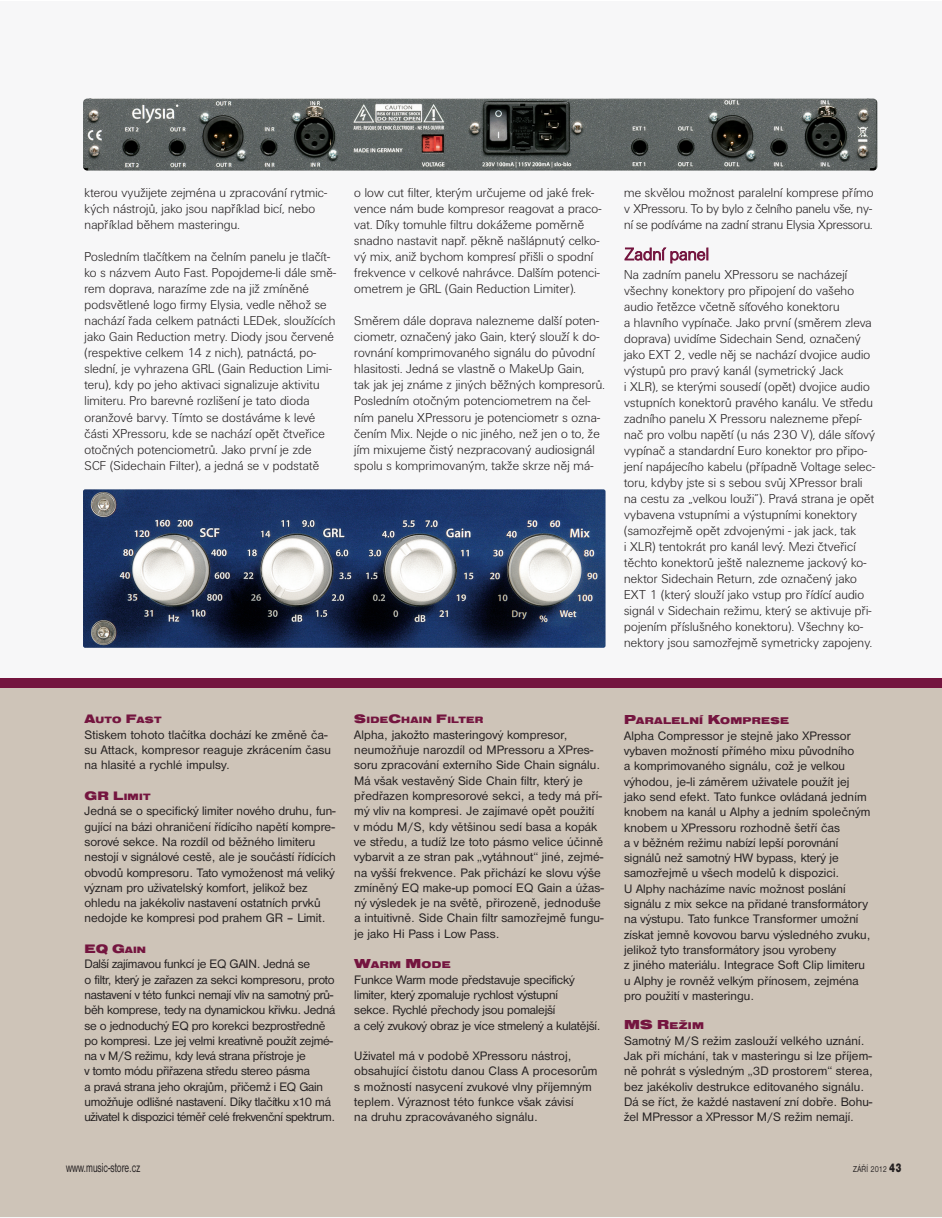
<style>
.page{position:relative;width:942px;height:1218px;background:#fff}
.page>*{position:absolute;margin:0;border:0;box-sizing:border-box;transform-origin:0 0}
.t1{font:300 18px "Unitus DCE";letter-spacing:.015em;color:#74153f}
.t2{font:13.5px "Nimbus Sans DCE";color:#231f20;scale:.67 1}
.t3{font:300 13.35px/16px "Unitus DCE";letter-spacing:.015em;color:#231f20}
.t4{font:12.75px/15.3px "Nimbus Sans DCE";letter-spacing:.005em;color:#231f20}
.t5{font:12.75px/15.3px "Nimbus Sans DCE";letter-spacing:-.02em;color:#231f20}
.t6{font:900 expanded 10.2px "Nimbus Sans DCE";letter-spacing:.025em;color:#74153f}
.t7{font:900 expanded 9.6px "Nimbus Sans DCE";letter-spacing:.025em;color:#74153f}
.t8{font:9px "Nimbus Sans DCE";letter-spacing:.03em;color:#231f20;scale:.8 1}
.s1{font-size:12.75px}
.s2{font-weight:900;font-stretch:expanded;color:#74153f}
.s3{font-weight:900;font-stretch:expanded;font-size:9.6px;color:#74153f}
.s4{font-size:13.5px}
.s5{font-weight:900;font-size:12.6px}
</style>
<div class="page">
<div style="left:0;top:1px;width:940px;height:1216px;background:#f7f7f8"></div>
<div style="left:0;top:685px;width:940px;height:532px;background:#cec4b8"></div>
<div style="left:0;top:678px;width:940px;height:9px;background:#74153f"></div>
<img style="left:83px;top:99px;width:794px;height:72px;border-radius:4px">
<img style="left:83px;top:489px;width:522px;height:159px;border-radius:2px">
<p class="t3" style="left:84px;top:184px;width:244px">kterou využijete zejména u zpracování rytmic&shy;kých nástrojů, jako jsou například bicí, nebo například během masteringu.</p>
<p class="t3" style="left:84px;top:249px;width:253px">Posledním tlačítkem na čelním panelu je tlačít&shy;ko s názvem Auto Fast. Popojdeme-li dále smě&shy;rem doprava, narazíme zde na již zmíněné podsvětlené logo firmy Elysia, vedle něhož se nachází řada celkem patnácti LEDek, sloužících jako Gain Reduction metry. Diody jsou červené (respektive celkem 14 z nich), patnáctá, po&shy;slední, je vyhrazena GRL (Gain Reduction Limi&shy;teru), kdy po jeho aktivaci signalizuje aktivitu limiteru. Pro barevné rozlišení je tato dioda oranžové barvy. Tímto se dostáváme k levé části XPressoru, kde se nachází opět čtveřice otočných potenciometrů. Jako první je zde SCF (Sidechain Filter), a jedná se v podstatě</p>
<p class="t3" style="left:354px;top:184px;width:248px">o low cut filter, kterým určujeme od jaké frek&shy;vence nám bude kompresor reagovat a praco&shy;vat. Díky tomuhle filtru dokážeme poměrně snadno nastavit např. pěkně našlápnutý celko&shy;vý mix, aniž bychom kompresí přišli o spodní frekvence v celkové nahrávce. Dalším potenci&shy;ometrem je GRL (Gain Reduction Limiter).</p>
<p class="t3" style="left:354px;top:313px;width:252px">Směrem dále doprava nalezneme další poten&shy;ciometr, označený jako Gain, který slouží k do&shy;rovnání komprimovaného signálu do původní hlasitosti. Jedná se vlastně o MakeUp Gain,<br>tak jak jej známe z jiných běžných kompresorů.<br>Posledním otočným potenciometrem na čel&shy;ním panelu XPressoru je potenciometr s ozna&shy;čením Mix. Nejde o nic jiného, než jen o to, že jím mixujeme čistý nezpracovaný audiosignál spolu s komprimovaným, takže skrze něj má-</p>
<p class="t3" style="left:624px;top:184px;width:251px;text-align:justify">me skvělou možnost paralelní komprese přímo v XPressoru. To by bylo z čelního panelu vše, ny&shy;ní se podíváme na zadní stranu Elysia Xpressoru.</p>
<h1 class="t1" style="left:624px;top:243px;width:86px">Zadní panel</h1>
<p class="t3" style="left:624px;top:266px;width:252px">Na zadním panelu XPressoru se nacházejí všechny konektory pro připojení do vašeho audio řetězce včetně síťového konektoru<br>a hlavního vypínače. Jako první (směrem zleva doprava) uvidíme Sidechain Send, označený jako EXT 2, vedle něj se nachází dvojice audio výstupů pro pravý kanál (symetrický Jack<br>i XLR), se kterými sousedí (opět) dvojice audio vstupních konektorů pravého kanálu. Ve středu zadního panelu X Pressoru nalezneme přepí&shy;nač pro volbu napětí (u nás 230 V), dále síťový vypínač a standardní Euro konektor pro připo&shy;jení napájecího kabelu (případně Voltage selec&shy;toru, kdyby jste si s sebou svůj XPressor brali na cestu za „velkou louži”). Pravá strana je opět vybavena vstupními a výstupními konektory (samozřejmě opět zdvojenými - jak jack, tak<br>i XLR) tentokrát pro kanál levý. Mezi čtveřicí těchto konektorů ještě nalezneme jackový ko&shy;nektor Sidechain Return, zde označený jako EXT 1 (který slouží jako vstup pro řídící audio signál v Sidechain režimu, který se aktivuje při&shy;pojením příslušného konektoru). Všechny ko&shy;nektory jsou samozřejmě symetricky zapojeny.</p>
<p class="t7" style="left:84px;top:714px;width:79px"><span class="s1">A</span>UTO <span class="s1">F</span>AST</p>
<p class="t4" style="left:84px;top:726px;width:248px">Stiskem tohoto tlačítka dochází ke změně ča&shy;su Attack, kompresor reaguje zkrácením času na hlasité a rychlé impulsy.</p>
<p class="t7" style="left:84px;top:791px;width:68px"><span class="s1">GR L</span>IMIT</p>
<p class="t4" style="left:84px;top:803px;width:253px">Jedná se o specifický limiter nového druhu, fun&shy;gující na bázi ohraničení řídícího napětí kompre&shy;sorové sekce. Na rozdíl od běžného limiteru nestojí v signálové cestě, ale je součástí řídících obvodů kompresoru. Tato vymoženost má veliký význam pro uživatelský komfort, jelikož bez ohledu na jakékoliv nastavení ostatních prvků nedojde ke kompresi pod prahem GR – Limit.</p>
<p class="t5" style="left:84px;top:941px;width:252px"><span class="s2">EQ G</span><span class="s3">AIN<br></span>Další zajímavou funkcí je EQ GAIN. Jedná se<br>o filtr, který je zařazen za sekci kompresoru, proto nastavení v této funkci nemají vliv na samotný prů&shy;běh komprese, tedy na dynamickou křivku. Jedná se o jednoduchý EQ pro korekci bezprostředně po kompresi. Lze jej velmi kreativně použít zejmé&shy;na v M/S režimu, kdy levá strana přístroje je<br>v tomto módu přiřazena středu stereo pásma<br>a pravá strana jeho okrajům, přičemž i EQ Gain umožňuje odlišné nastavení. Díky tlačítku x10 má uživatel k dispozici téměř celé frekvenční spektrum.</p>
<p class="t7" style="left:354px;top:714px;width:131px"><span class="s1">S</span>IDE<span class="s1">C</span>HAIN <span class="s1">F</span>ILTER</p>
<p class="t4" style="left:354px;top:726px;width:251px">Alpha, jakožto masteringový kompresor, neumožňuje narozdíl od MPressoru a XPres&shy;soru zpracování externího Side Chain signálu.<br>Má však vestavěný Side Chain filtr, který je předřazen kompresorové sekci, a tedy má pří&shy;mý vliv na kompresi. Je zajímavé opět použití<br>v módu M/S, kdy většinou sedí basa a kopák ve středu, a tudíž lze toto pásmo velice účinně vybarvit a ze stran pak „vytáhnout“ jiné, zejmé&shy;na vyšší frekvence. Pak přichází ke slovu výše zmíněný EQ make-up pomocí EQ Gain a úžas&shy;ný výsledek je na světě, přirozeně, jednoduše a intuitivně. Side Chain filtr samozřejmě fungu&shy;je jako Hi Pass i Low Pass.</p>
<p class="t6" style="left:354px;top:958px;width:98px"><span class="s4">W</span>ARM <span class="s4">M</span>ODE</p>
<p class="t4" style="left:354px;top:971px;width:248px">Funkce Warm mode představuje specifický limiter, který zpomaluje rychlost výstupní<br>sekce. Rychlé přechody jsou pomalejší<br>a celý zvukový obraz je více stmelený a kulatější.</p>
<p class="t4" style="left:354px;top:1048px;width:245px">Uživatel má v podobě XPressoru nástroj, obsahující čistotu danou Class A procesorům s možností nasycení zvukové vlny příjemným teplem. Výraznost této funkce však závisí<br>na druhu zpracovávaného signálu.</p>
<p class="t6" style="left:624px;top:714px;width:166px"><span class="s4">P</span>ARALELNÍ <span class="s4">K</span>OMPRESE</p>
<p class="t4" style="left:624px;top:727px;width:248px">Alpha Compressor je stejně jako XPressor vybaven možností přímého mixu původního<br>a komprimovaného signálu, což je velkou výhodou, je-li záměrem uživatele použít jej jako send efekt. Tato funkce ovládaná jedním knobem na kanál u Alphy a jedním společným knobem u XPressoru rozhodně šetří čas<br>a v běžném režimu nabízí lepší porovnání signálů než samotný HW bypass, který je samozřejmě u všech modelů k dispozici.<br>U Alphy nacházíme navíc možnost poslání signálu z mix sekce na přidané transformátory na výstupu. Tato funkce Transformer umožní získat jemně kovovou barvu výsledného zvuku, jelikož tyto transformátory jsou vyrobeny<br>z jiného materiálu. Integrace Soft Clip limiteru u Alphy je rovněž velkým přínosem, zejména pro použití v masteringu.</p>
<p class="t6" style="left:624px;top:1019px;width:81px"><span class="s4">MS R</span>EŽIM</p>
<p class="t4" style="left:624px;top:1032px;width:250px">Samotný M/S režim zaslouží velkého uznání.<br>Jak při míchání, tak v masteringu si lze příjem&shy;ně pohrát s výsledným „3D prostorem“ sterea, bez jakékoliv destrukce editovaného signálu.<br>Dá se říct, že každé nastavení zní dobře. Bohu&shy;žel MPressor a XPressor M/S režim nemají.</p>
<p class="t2" style="left:66px;top:1159px;width:112px">www.music-store.cz</p>
<p class="t8" style="left:852px;top:1163px;width:62px">ZÁŘÍ 2012 <span class="s5">43</span></p>
</div>
